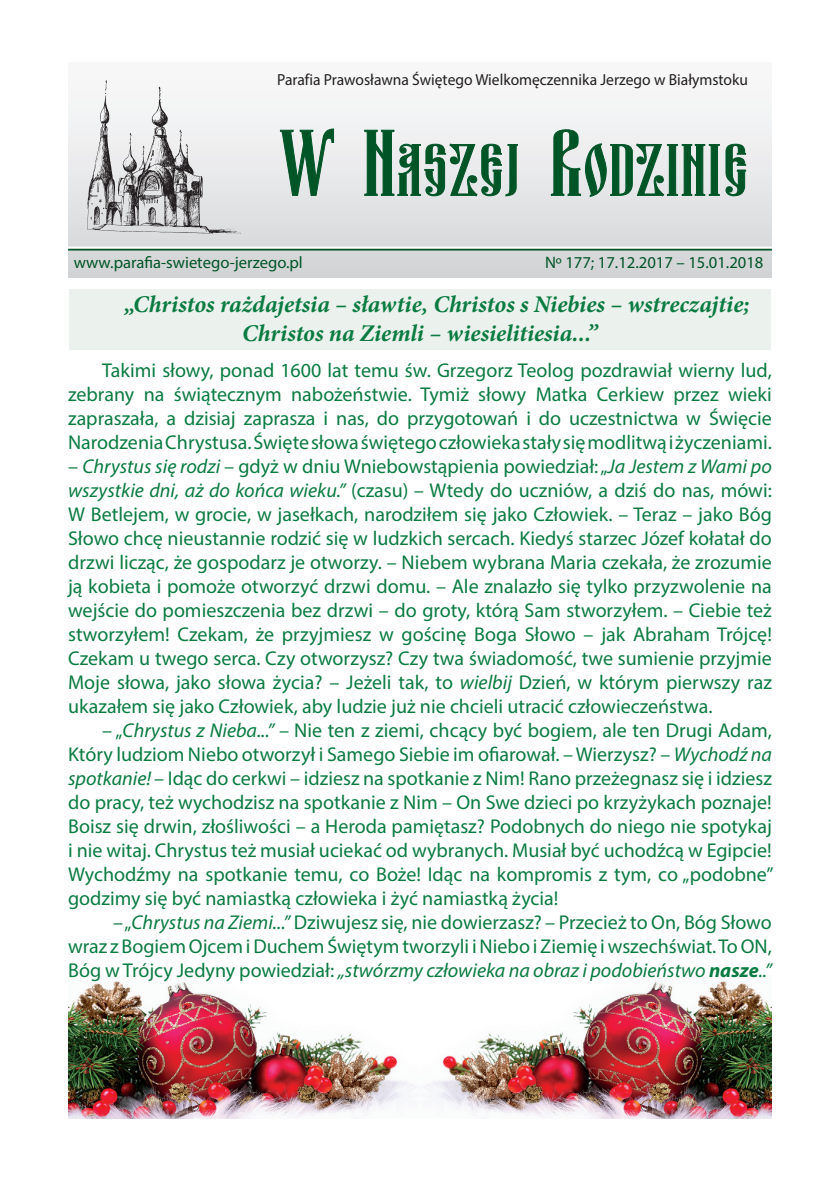
<style>
.page{position:relative;width:840px;height:1191px;background:#fff}
.page>*{position:absolute;margin:0;border:0;box-sizing:border-box;transform-origin:0 0}
.t1{font:italic 700 24px/28.8px "Minion Pro";color:#0a7b41}
.t2{font:20px/24px "Myriad Pro";color:#0a7b41;text-align:justify}
.t3{font:16.6px "Myriad Pro";color:#005527}
.t4{font:16px "Myriad Pro";color:#231f20}
.s1{font-style:italic}
.s2{font-weight:700;font-style:italic}
</style>
<div class="page">
<div style="left:69px;top:289px;width:701px;height:60px;background:#ebf1ec"></div>
<div style="left:68px;top:62px;width:703px;height:216px;background:linear-gradient(to bottom,#fdfdfe,#d0d3d4)"></div>
<hr style="left:68px;top:248px;width:703px;height:2px;background:#005527">
<hr style="left:68px;top:246px;width:703px;height:2px;background:#fff">
<svg style="left:279px;top:128px;width:467px;height:70px"></svg>
<img style="left:87px;top:80px;width:153px;height:153px">
<img style="left:68px;top:978px;width:703px;height:141px">
<p class="t4" style="left:277px;top:70px;width:472px">Parafia Prawosławna Świętego Wielkomęczennika Jerzego w Białymstoku</p>
<p class="t3" style="left:74px;top:252px;width:230px">www.parafia-swietego-jerzego.pl</p>
<p class="t3" style="left:544px;top:252px;width:220px">Nº 177; 17.12.2017 – 15.01.2018</p>
<p class="t1" style="left:242px;top:289px;width:508px;text-indent:-118px">„Christos rażdajetsia – sławtie, Christos s Niebies – wstreczajtie;<br>Christos na Ziemli – wiesielitiesia...”</p>
<p class="t2" style="left:68px;top:357px;width:705px;text-indent:34px">Takimi słowy, ponad 1600 lat temu św. Grzegorz Teolog pozdrawiał wierny lud, zebrany na świątecznym nabożeństwie. Tymiż słowy Matka Cerkiew przez wieki zapraszała, a dzisiaj zaprasza i nas, do przygotowań i do uczestnictwa w Święcie Narodzenia Chrystusa. Święte słowa świętego człowieka stały się modlitwą i życzeniami.</p>
<p class="t2" style="left:68px;top:453px;width:705px">– <span class="s1">Chrystus się rodzi –</span> gdyż w dniu Wniebowstąpienia powiedział: „<span class="s1">Ja Jestem z Wami po wszystkie dni, aż do końca wieku.”</span> (czasu) <span class="s1">–</span> Wtedy do uczniów, a dziś do nas, mówi:<br>W Betlejem, w grocie, w jasełkach, narodziłem się jako Człowiek. – Teraz – jako Bóg Słowo chcę nieustannie rodzić się w ludzkich sercach. Kiedyś starzec Józef kołatał do drzwi licząc, że gospodarz je otworzy. – Niebem wybrana Maria czekała, że zrozumie ją kobieta i pomoże otworzyć drzwi domu. – Ale znalazło się tylko przyzwolenie na wejście do pomieszczenia bez drzwi – do groty, którą Sam stworzyłem. – Ciebie też stworzyłem! Czekam, że przyjmiesz w gościnę Boga Słowo – jak Abraham Trójcę!<br>Czekam u twego serca. Czy otworzysz? Czy twa świadomość, twe sumienie przyjmie Moje słowa, jako słowa życia? – Jeżeli tak, to <span class="s1">wielbij</span> Dzień, w którym pierwszy raz ukazałem się jako Człowiek, aby ludzie już nie chcieli utracić człowieczeństwa.</p>
<p class="t2" style="left:68px;top:717px;width:706px;text-indent:34px">– „<span class="s1">Chrystus z Nieba...” –</span> Nie ten z ziemi, chcący być bogiem, ale ten Drugi Adam, Który ludziom Niebo otworzył i Samego Siebie im ofiarował. – Wierzysz? – <span class="s1">Wychodź na spotkanie! –</span> Idąc do cerkwi – idziesz na spotkanie z Nim! Rano przeżegnasz się i idziesz do pracy, też wychodzisz na spotkanie z Nim – On Swe dzieci po krzyżykach poznaje!<br>Boisz się drwin, złośliwości – a Heroda pamiętasz? Podobnych do niego nie spotykaj i nie witaj. Chrystus też musiał uciekać od wybranych. Musiał być uchodźcą w Egipcie!<br>Wychodźmy na spotkanie temu, co Boże! Idąc na kompromis z tym, co „podobne” godzimy się być namiastką człowieka i żyć namiastką życia!</p>
<p class="t2" style="left:68px;top:909px;width:704px;text-indent:45px">– „<span class="s1">Chrystus na Ziemi...”</span> Dziwujesz się, nie dowierzasz? <span class="s1">–</span> Przecież to On, Bóg Słowo wraz z Bogiem Ojcem i Duchem Świętym tworzyli i Niebo i Ziemię i wszechświat. To ON, Bóg w Trójcy Jedyny powiedział: <span class="s1">„stwórzmy człowieka na obraz i podobieństwo</span> <span class="s2">nasze</span><span class="s1">..”</span></p>
</div>
